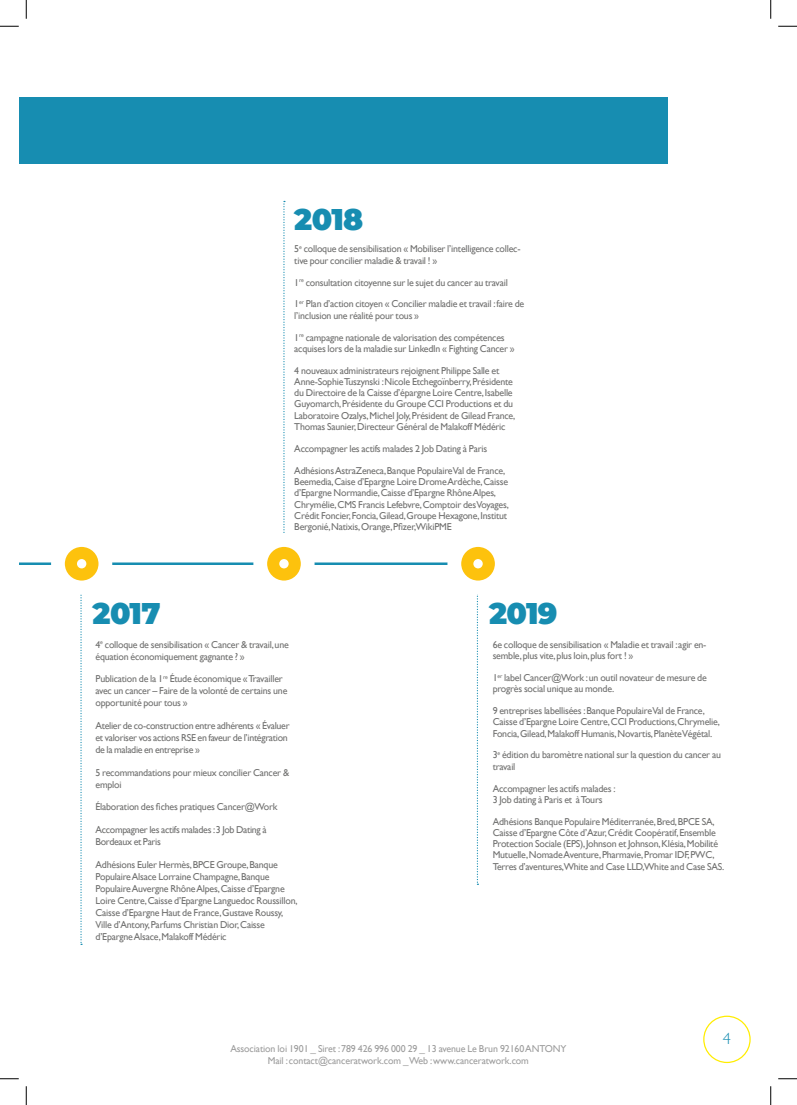
<style>
.page{position:relative;width:797px;height:1105px;background:#fff}
.page>*{position:absolute;margin:0;border:0;box-sizing:border-box;transform-origin:0 0}
._03_TexteCourantRetr{font:900 30px "Montserrat";letter-spacing:-.02em;color:#178db1}
.t1{font:300 16.25px "Gill Sans Std";color:#178db1}
._03_TexteCourantRetr-2{font:10px/11.2px "Gill Sans";letter-spacing:-.02em;color:#70706f}
.t2{font:10px/12px "Gill Sans";letter-spacing:-.01em;color:#9d9d9d;text-align:center}
</style>
<div class="page">
<svg style="left:283px;top:201px;width:2px;height:332px"></svg>
<svg style="left:477px;top:594px;width:1px;height:291px"></svg>
<svg style="left:80px;top:594px;width:2px;height:351px"></svg>
<hr style="left:19px;top:562px;width:489px;height:3px;background:#178db1">
<div style="left:19px;top:97px;width:649px;height:66px;background:#178db1"></div>
<svg style="left:454px;top:540px;width:48px;height:47px"></svg>
<div style="left:447px;top:533px;width:61px;height:61px;border:14px solid #fff;border-radius:50%"></div>
<div style="left:473px;top:559px;width:10px;height:9px;background:#fff;border-radius:50%"></div>
<svg style="left:260px;top:540px;width:48px;height:47px"></svg>
<div style="left:253px;top:533px;width:61px;height:61px;border:14px solid #fff;border-radius:50%"></div>
<div style="left:279px;top:559px;width:10px;height:9px;background:#fff;border-radius:50%"></div>
<svg style="left:58px;top:540px;width:47px;height:47px"></svg>
<div style="left:51px;top:533px;width:61px;height:61px;border:14px solid #fff;border-radius:50%"></div>
<div style="left:77px;top:559px;width:9px;height:9px;background:#fff;border-radius:50%"></div>
<div style="left:703px;top:1016px;width:47px;height:47px;border:1px solid #ffed00;border-radius:50%"></div>
<svg style="left:0;top:25px;width:19px;height:2px"></svg>
<svg style="left:778px;top:25px;width:19px;height:2px"></svg>
<svg style="left:0;top:1078px;width:19px;height:1px"></svg>
<svg style="left:778px;top:1078px;width:19px;height:1px"></svg>
<svg style="left:25px;top:0;width:2px;height:19px"></svg>
<svg style="left:25px;top:1086px;width:2px;height:19px"></svg>
<svg style="left:770px;top:0;width:1px;height:19px"></svg>
<svg style="left:770px;top:1086px;width:1px;height:19px"></svg>
<p class="_03_TexteCourantRetr" style="left:294px;top:197px;width:70px">2018</p>
<p class="_03_TexteCourantRetr-2" style="left:294px;top:244px;width:228px">5<sup>e</sup> colloque de sensibilisation « Mobiliser l’intelligence collec&shy;tive pour concilier maladie &amp; travail ! »</p>
<p class="_03_TexteCourantRetr-2" style="left:294px;top:277px;width:215px">1<sup>re</sup> consultation citoyenne sur le sujet du cancer au travail</p>
<p class="_03_TexteCourantRetr-2" style="left:294px;top:299px;width:231px">1<sup>er</sup> Plan d’action citoyen « Concilier maladie et travail : faire de l’inclusion une réalité pour tous »</p>
<p class="_03_TexteCourantRetr-2" style="left:294px;top:332px;width:222px">1<sup>re</sup> campagne nationale de valorisation des compétences acquises lors de la maladie sur LinkedIn « Fighting Cancer »</p>
<p class="_03_TexteCourantRetr-2" style="left:294px;top:365px;width:223px">4 nouveaux administrateurs rejoignent Philippe Salle et Anne-Sophie Tuszynski : Nicole Etchegoïnberry, Présidente du Directoire de la Caisse d’épargne Loire Centre, Isabelle Guyomarch, Présidente du Groupe CCI Productions et du Laboratoire Ozalys, Michel Joly, Président de Gilead France, Thomas Saunier, Directeur Général de Malakoff Médéric</p>
<p class="_03_TexteCourantRetr-2" style="left:294px;top:443px;width:194px">Accompagner les actifs malades 2 Job Dating à Paris</p>
<p class="_03_TexteCourantRetr-2" style="left:294px;top:465px;width:216px">Adhésions AstraZeneca, Banque Populaire Val de France, Beemedia, Caise d’Epargne Loire Drome Ardèche, Caisse d’Epargne Normandie, Caisse d’Epargne Rhône Alpes, Chrymélie, CMS Francis Lefebvre, Comptoir des Voyages, Crédit Foncier, Foncia, Gilead, Groupe Hexagone, Institut Bergonié,Natixis,Orange,Pfizer,WikiPME</p>
<p class="_03_TexteCourantRetr" style="left:93px;top:591px;width:69px">2017</p>
<p class="_03_TexteCourantRetr" style="left:489px;top:591px;width:70px">2019</p>
<p class="_03_TexteCourantRetr-2" style="left:95px;top:638px;width:195px;line-height:12px">4<sup>e</sup> colloque de sensibilisation « Cancer &amp; travail, une équation économiquement gagnante ? »</p>
<p class="_03_TexteCourantRetr-2" style="left:95px;top:673px;width:193px;line-height:12px">Publication de la 1<sup>re</sup> Étude économique « Travailler avec un cancer – Faire de la volonté de certains une opportunité pour tous »</p>
<p class="_03_TexteCourantRetr-2" style="left:95px;top:720px;width:195px;line-height:12px">Atelier de co-construction entre adhérents « Évaluer et valoriser vos actions RSE en faveur de l’intégration de la maladie en entreprise »</p>
<p class="_03_TexteCourantRetr-2" style="left:95px;top:766px;width:195px;line-height:12px">5 recommandations pour mieux concilier Cancer &amp; emploi</p>
<p class="_03_TexteCourantRetr-2" style="left:95px;top:801px;width:183px">Élaboration des fiches pratiques Cancer@Work</p>
<p class="_03_TexteCourantRetr-2" style="left:95px;top:824px;width:173px;line-height:12px">Accompagner les actifs malades :3 Job Dating à<br>Bordeaux et Paris</p>
<p class="_03_TexteCourantRetr-2" style="left:95px;top:858px;width:204px;line-height:12px">Adhésions Euler Hermès, BPCE Groupe, Banque Populaire Alsace Lorraine Champagne, Banque Populaire Auvergne Rhône Alpes, Caisse d’Epargne Loire Centre, Caisse d’Epargne Languedoc Roussillon, Caisse d’Epargne Haut de France, Gustave Roussy, Ville d’Antony, Parfums Christian Dior, Caisse d’Epargne Alsace, Malakoff Médéric</p>
<p class="_03_TexteCourantRetr-2" style="left:492px;top:639px;width:215px">6e colloque de sensibilisation « Maladie et travail : agir en&shy;semble, plus vite, plus loin, plus fort ! »</p>
<p class="_03_TexteCourantRetr-2" style="left:492px;top:672px;width:216px">1<sup>er</sup> label Cancer@Work : un outil novateur de mesure de progrès social unique au monde.</p>
<p class="_03_TexteCourantRetr-2" style="left:492px;top:705px;width:229px">9 entreprises labellisées : Banque Populaire Val de France,<br>Caisse d’Epargne Loire Centre, CCI Productions, Chrymelie,<br>Foncia, Gilead, Malakoff Humanis, Novartis, Planète Végétal.</p>
<p class="_03_TexteCourantRetr-2" style="left:492px;top:749px;width:230px">3<sup>e</sup> édition du baromètre national sur la question du cancer au travail</p>
<p class="_03_TexteCourantRetr-2" style="left:492px;top:783px;width:124px">Accompagner les actifs malades :<br>3 Job dating à Paris et à Tours</p>
<p class="_03_TexteCourantRetr-2" style="left:492px;top:816px;width:233px">Adhésions Banque Populaire Méditerranée, Bred, BPCE SA, Caisse d’Epargne Côte d’Azur, Crédit Coopératif, Ensemble Protection Sociale (EPS), Johnson et Johnson, Klésia, Mobilité Mutuelle, Nomade Aventure, Pharmavie, Promar IDF, PWC, Terres d’aventures,White and Case LLD,White and Case SAS.</p>
<p class="t2" style="left:230px;top:1043px;width:337px">Association loi 1901 _ Siret : 789 426 996 000 29 _ 13 avenue Le Brun 92160 ANTONY<br>Mail : contact@canceratwork.com _ Web : www.canceratwork.com</p>
<h2 class="t1" style="left:723px;top:1029px;width:10px">4</h2>
</div>
